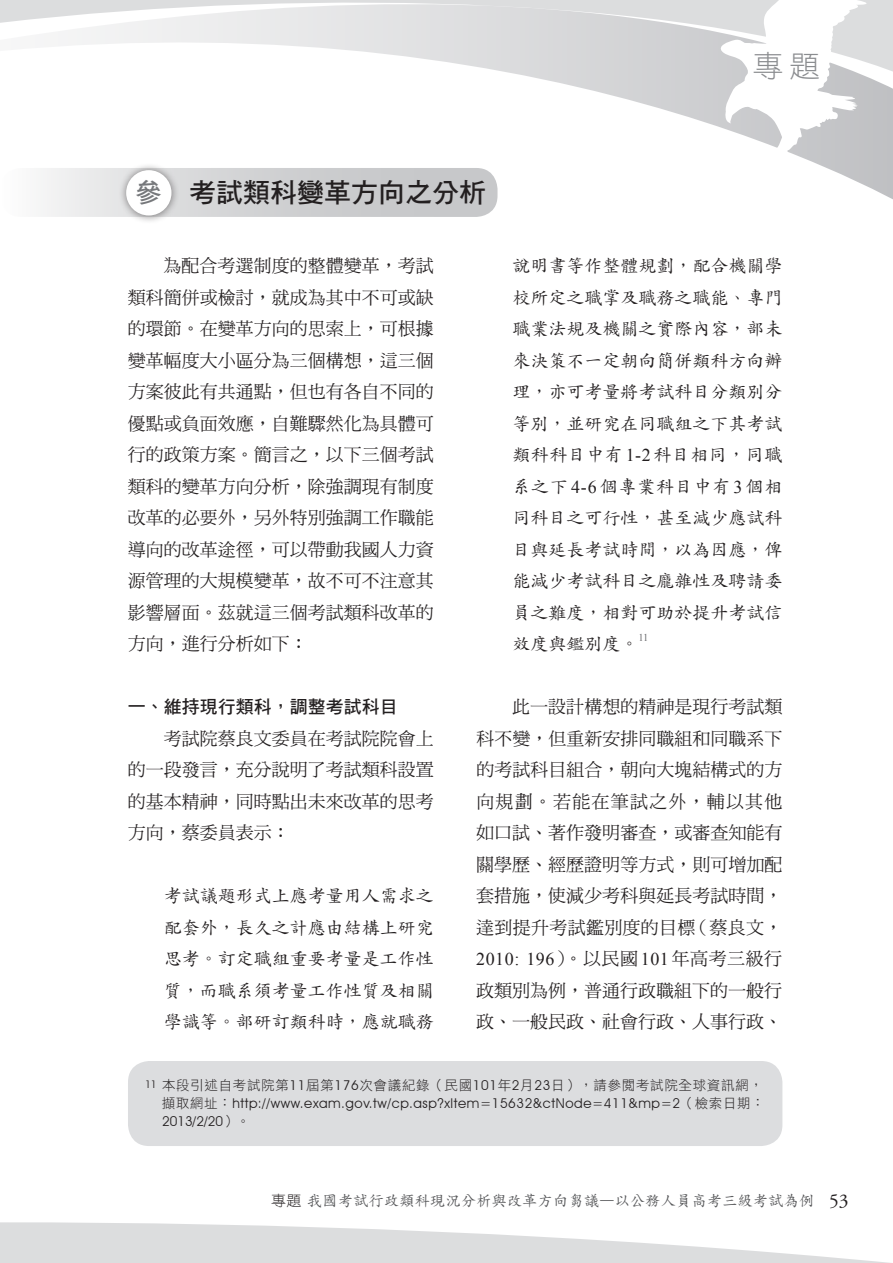
<style>
.page{position:relative;width:893px;height:1263px;background:#fff}
.page>*{position:absolute;margin:0;border:0;box-sizing:border-box;transform-origin:0 0}
.t1{font:30.6px "DF Hei Std W3";color:#8a8c8f}
.t2{font:27px "DF Hei Std W7";color:#231f20}
.t3{font:18px/31.5px "DF Ming Std W5";color:#231f20;text-align:justify}
.t4{font:18px/31.5px "DF Kai Shu Std W5";color:#231f20;text-align:justify}
.t5{font:18px "Times New Roman";letter-spacing:.03em;color:#231f20}
.t6{font:18px "DF Hei Std W7";color:#231f20}
.t7{font:15px "DF Li Kai Shu Std W5";letter-spacing:.025em;color:#57585a}
.t8{font:13.5px/18px "Avant Garde IT Cby BT";letter-spacing:.045em;color:#231f20}
.t9{font:13.5px "DF Hei Std W3";letter-spacing:.05em;color:#231f20}
.t10{font:10.5px "Times New Roman";color:#6c6d70}
.s1{color:#76787b}
.s2{font-family:"Times New Roman"}
.s3{font-family:"DF Ming Std W5"}
.s4{font-family:"Avant Garde IT Cby BT"}
.s5{font-family:"DF Hei Std W3"}
.s6{font-family:"DF Hei Std W3";color:#231f20}
.s7{font-family:"Adobe Garamond Pro";font-size:19.5px;color:#231f20}
</style>
<div class="page">
<hr style="left:0;top:0;width:893px;height:3px;background:#dcddde">
<svg style="left:0;top:3px;width:893px;height:212px"></svg>
<svg style="left:717px;top:0;width:153px;height:166px"></svg>
<svg style="left:0;top:1222px;width:890px;height:41px"></svg>
<div style="left:128px;top:1061px;width:654px;height:85px;background:#dcdddf;border-radius:21px"></div>
<svg style="left:0;top:168px;width:497px;height:49px;fill:#cfd0d2"></svg>
<div style="left:118px;top:162px;width:61px;height:61px;background:#231f20;opacity:.53"></div>
<div style="left:126px;top:170px;width:45px;height:45px;background:#fff;border-radius:50%"></div>
<h1 class="t1" style="left:753px;top:50px;width:69px">專題</h1>
<h2 class="t2" style="left:135px;top:178px;width:352px"><span class="s1">參</span> 考試類科變革方向之分析</h2>
<p class="t3" style="left:128px;top:250px;width:308px;text-indent:36px">為配合考選制度的整體變革，考試類科簡併或檢討，就成為其中不可或缺的環節。在變革方向的思索上，可根據變革幅度大小區分為三個構想，這三個方案彼此有共通點，但也有各自不同的優點或負面效應，自難驟然化為具體可行的政策方案。簡言之，以下三個考試類科的變革方向分析，除強調現有制度改革的必要外，另外特別強調工作職能導向的改革途徑，可以帶動我國人力資源管理的大規模變革，故不可不注意其影響層面。茲就這三個考試類科改革的方向，進行分析如下：</p>
<p class="t4" style="left:512px;top:250px;width:272px">說明書等作整體規劃，配合機關學校所定之職掌及職務之職能、專門職業法規及機關之實際內容，部未來決策不一定朝向簡併類科方向辦理，亦可考量將考試科目分類別分等別，並研究在同職組之下其考試類科科目中有<span class="s2">1-2</span>科目相同，同職系之下 <span class="s2">4-6</span> 個專業科目中有 <span class="s2">3</span> 個相同科目之可行性，甚至減少應試科目與延長考試時間，以為因應，俾能減少考試科目之龐雜性及聘請委員之難度，相對可助於提升考試信效度與鑑別度。</p>
<p class="t10" style="left:638px;top:631px;width:12px">11</p>
<p class="t6" style="left:128px;top:697px;width:271px">一、維持現行類科，調整考試科目</p>
<p class="t3" style="left:128px;top:722px;width:308px;text-indent:36px">考試院蔡良文委員在考試院院會上的一段發言，充分說明了考試類科設置的基本精神，同時點出未來改革的思考方向，蔡委員表示：</p>
<p class="t4" style="left:164px;top:880px;width:271px">考試議題形式上應考量用人需求之配套外，長久之計應由結構上研究思考。訂定職組重要考量是工作性質，而職系須考量工作性質及相關學識等。部研訂類科時，應就職務</p>
<p class="t3" style="left:476px;top:691px;width:308px;text-indent:36px">此一設計構想的精神是現行考試類科不變，但重新安排同職組和同職系下的考試科目組合，朝向大塊結構式的方向規劃。若能在筆試之外，輔以其他如口試、著作發明審查，或審查知能有關學歷、經歷證明等方式，則可增加配套措施，使減少考科與延長考試時間，達到提升考試鑑別度的目標（蔡良文，</p>
<p class="t5" style="left:476px;top:947px;width:307px">2010: 196<span class="s3">）。以民國</span>101<span class="s3">年高考三級行</span></p>
<p class="t3" style="left:476px;top:974px;width:307px">政類別為例，普通行政職組下的一般行政、一般民政、社會行政、人事行政、</p>
<p class="t9" style="left:145px;top:1078px;width:619px"><sup>11</sup> 本段引述自考試院第<span class="s4">11</span>屆第<span class="s4">176</span>次會議紀錄（民國<span class="s4">101</span>年<span class="s4">2</span>月<span class="s4">23</span>日），請參閱考試院全球資訊網，</p>
<p class="t8" style="left:162px;top:1094px;width:604px"><span class="s5">擷取網址：</span>http://www.exam.gov.tw/cp.asp?xItem=15632&amp;ctNode=411&amp;mp=2<span class="s5">（檢索日期：<br></span>2013/2/20<span class="s5">）。</span></p>
<p class="t7" style="left:271px;top:1192px;width:579px"><span class="s6">專題</span>我國考試行政類科現況分析與改革方向芻議—以公務人員高考三級考試為例 <span class="s7">53</span></p>
</div>
